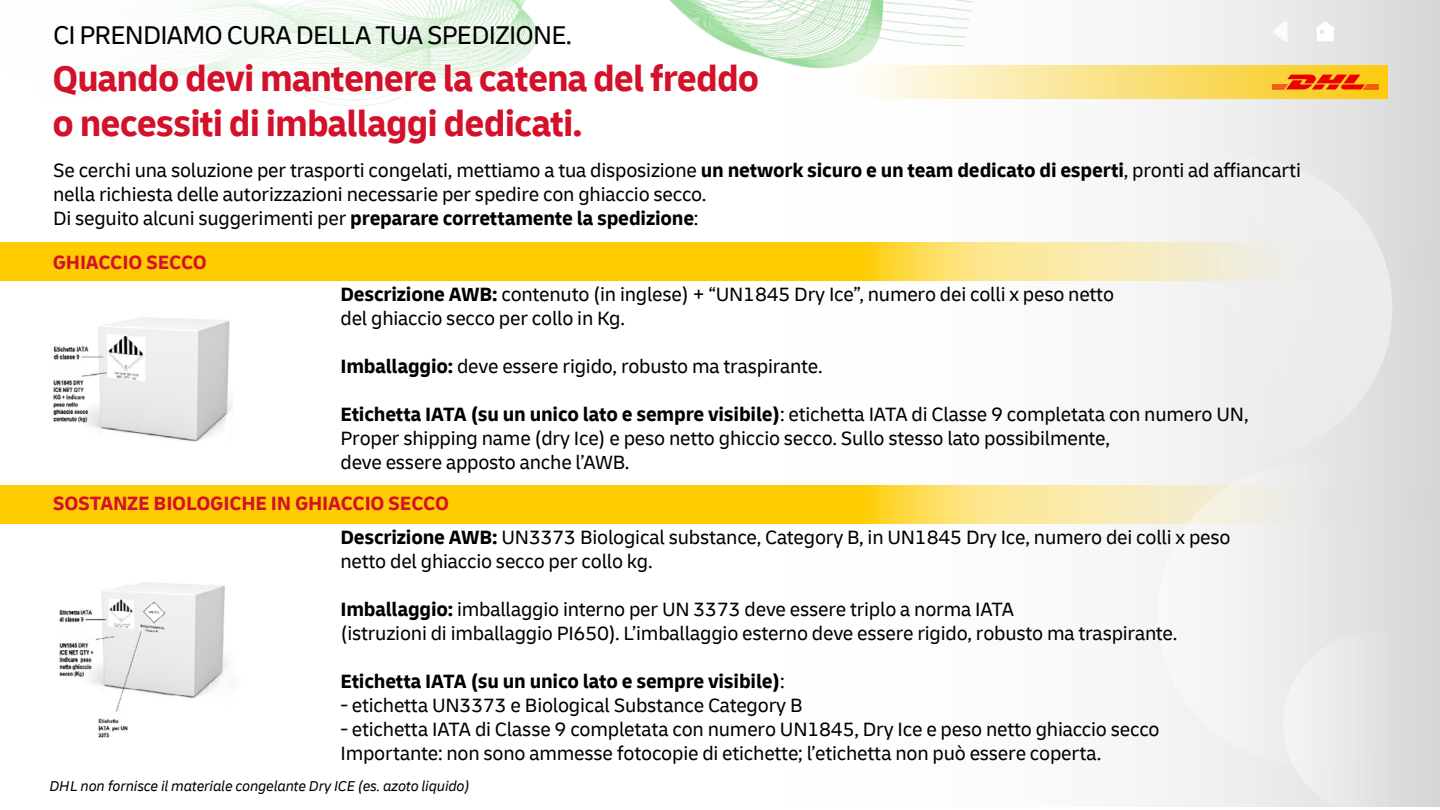
<style>
.page{position:relative;width:1440px;height:810px;background:#fff}
.page>*{position:absolute;margin:0;border:0;box-sizing:border-box;transform-origin:0 0}
.t1{font:700 37.5px/45px "Delivery";letter-spacing:-.025em;color:#d4112a}
.t2{font:27px "Delivery";letter-spacing:-.03em;color:#000}
.t3{font:20.25px/24px "Delivery";letter-spacing:-.01em;color:#000}
.t4{font:700 20.25px "Delivery";letter-spacing:-.01em;color:#d4112a}
.t5{font:700 20.25px "Delivery";letter-spacing:-.01em;color:#000}
.t6{font:italic 15px "Delivery";letter-spacing:-.01em;color:#000}
.s1{font-weight:700}
.s2{font-weight:400}
</style>
<div class="page">
<img style="left:111px;top:0;width:561px;height:105px">
<img style="left:672px;top:0;width:768px;height:807px">
<svg style="left:0;top:242px;width:1440px;height:38px;fill:#fc0"></svg>
<svg style="left:0;top:485px;width:1157px;height:38px;fill:#fc0"></svg>
<svg style="left:1077px;top:144px;width:329px;height:329px;fill:#efeeee"></svg>
<svg style="left:1283px;top:765px;width:157px;height:42px"></svg>
<svg style="left:1157px;top:463px;width:283px;height:302px"></svg>
<div style="left:838px;top:65px;width:550px;height:34px;background:linear-gradient(to right,#fdffff,#f8c30b)"></div>
<svg style="left:1272px;top:75px;width:107px;height:14px"></svg>
<img style="left:53px;top:317px;width:180px;height:125px">
<img style="left:59px;top:582px;width:169px;height:156px">
<svg style="left:1272px;top:22px;width:15px;height:19px"></svg>
<svg style="left:1315px;top:22px;width:20px;height:19px"></svg>
<h2 class="t2" style="left:53px;top:19px;width:520px">CI PRENDIAMO CURA DELLA TUA SPEDIZIONE.</h2>
<h1 class="t1" style="left:52px;top:56px;width:708px">Quando devi mantenere la catena del freddo o necessiti di imballaggi dedicati.</h1>
<p class="t3" style="left:53px;top:158px;width:1249px">Se cerchi una soluzione per trasporti congelati, mettiamo a tua disposizione <span class="s1">un network sicuro e un team dedicato di esperti</span>, pronti ad affiancarti nella richiesta delle autorizzazioni necessarie per spedire con ghiaccio secco.<br>Di seguito alcuni suggerimenti per <span class="s1">preparare correttamente la spedizione</span>:</p>
<p class="t4" style="left:53px;top:249px;width:156px">GHIACCIO SECCO</p>
<p class="t3" style="left:340px;top:282px;width:775px"><span class="s1">Descrizione AWB:</span> contenuto (in inglese) + “UN1845 Dry Ice”, numero dei colli x peso netto del ghiaccio secco per collo in Kg.</p>
<p class="t3" style="left:340px;top:354px;width:484px"><span class="s1">Imballaggio:</span> deve essere rigido, robusto ma traspirante.</p>
<p class="t3" style="left:340px;top:402px;width:910px"><span class="s1">Etichetta IATA (su un unico lato e sempre visibile)</span>: etichetta IATA di Classe 9 completata con numero UN,<br>Proper shipping name (dry Ice) e peso netto ghiccio secco. Sullo stesso lato possibilmente,<br>deve essere apposto anche l’AWB.</p>
<p class="t4" style="left:53px;top:491px;width:398px">SOSTANZE BIOLOGICHE IN GHIACCIO SECCO</p>
<p class="t3" style="left:340px;top:525px;width:892px"><span class="s1">Descrizione AWB:</span> UN3373 Biological substance, Category B, in UN1845 Dry Ice, numero dei colli x peso netto del ghiaccio secco per collo kg.</p>
<p class="t3" style="left:340px;top:597px;width:839px"><span class="s1">Imballaggio:</span> imballaggio interno per UN 3373 deve essere triplo a norma IATA<br>(istruzioni di imballaggio PI650). L’imballaggio esterno deve essere rigido, robusto ma traspirante.</p>
<p class="t5" style="left:340px;top:669px;width:446px">Etichetta IATA (su un unico lato e sempre visibile)<span class="s2">:</span></p>
<p class="t3" style="left:340px;top:693px;width:464px">- etichetta UN3373 e Biological Substance Category B</p>
<p class="t3" style="left:340px;top:717px;width:821px">- etichetta IATA di Classe 9 completata con numero UN1845, Dry Ice e peso netto ghiaccio secco<br>Importante: non sono ammesse fotocopie di etichette; l’etichetta non può essere coperta.</p>
<p class="t6" style="left:50px;top:777px;width:422px">DHL non fornisce il materiale congelante Dry ICE (es. azoto liquido)</p>
</div>
